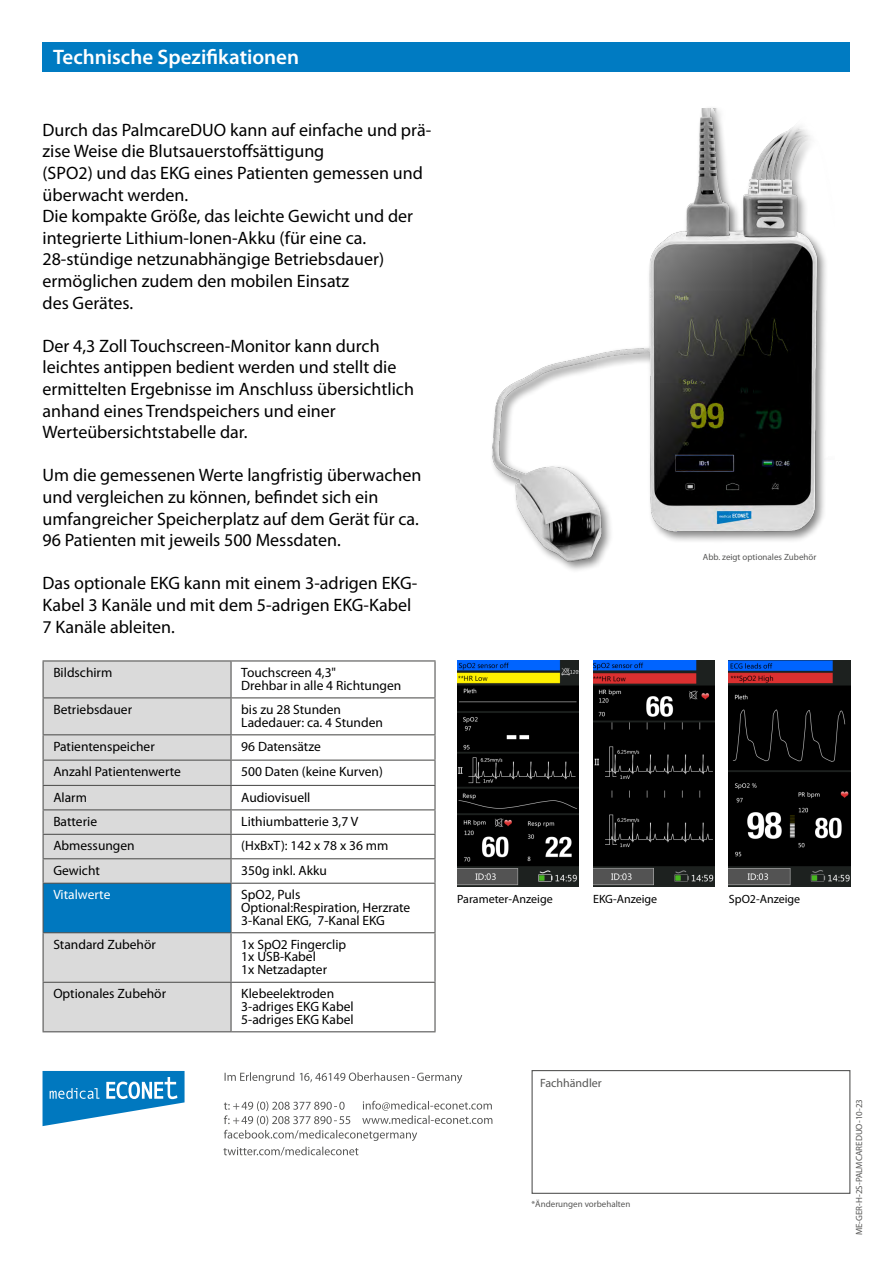
<style>
.page{position:relative;width:893px;height:1263px;background:#fff}
.page>*{position:absolute;margin:0;border:0;box-sizing:border-box;transform-origin:0 0}
.t1{font:600 21px "Myriad Pro";color:#fff}
.t2{font:18px/21.6px "Myriad Pro";color:#000}
.t3{font:13.5px/12.6px "Myriad Pro";color:#000}
.t4{font:13.5px "Myriad Pro";color:#fff}
.t5{font:12px "Myriad Pro";color:#000}
.t6{font:12px "Myriad Pro";color:#575756}
.t7{font:9px "Myriad Pro";color:#575756}
</style>
<div class="page">
<div style="left:43px;top:43px;width:807px;height:29px;background:#007bc2"></div>
<div style="left:531px;top:1070px;width:319px;height:124px;border:1px solid #575756"></div>
<div style="left:44px;top:661px;width:186px;height:370px;background:#dadada"></div>
<div style="left:43px;top:883px;width:188px;height:50px;background:#0078bf"></div>
<hr style="left:43px;top:660px;width:188px;height:1px;background:#575756">
<hr style="left:43px;top:661px;width:1px;height:36px;background:#575756">
<hr style="left:231px;top:660px;width:205px;height:1px;background:#575756">
<hr style="left:230px;top:661px;width:2px;height:36px;background:#575756">
<hr style="left:434px;top:661px;width:2px;height:36px;background:#575756">
<hr style="left:43px;top:697px;width:188px;height:1px;background:#575756">
<hr style="left:43px;top:698px;width:1px;height:36px;background:#575756">
<hr style="left:231px;top:697px;width:205px;height:1px;background:#575756">
<hr style="left:230px;top:698px;width:2px;height:36px;background:#575756">
<hr style="left:434px;top:698px;width:2px;height:36px;background:#575756">
<hr style="left:230px;top:786px;width:2px;height:23px;background:#575756">
<hr style="left:434px;top:786px;width:2px;height:23px;background:#575756">
<hr style="left:43px;top:809px;width:188px;height:1px;background:#575756">
<hr style="left:231px;top:809px;width:205px;height:1px;background:#575756">
<hr style="left:230px;top:810px;width:2px;height:24px;background:#575756">
<hr style="left:434px;top:810px;width:2px;height:24px;background:#575756">
<hr style="left:43px;top:834px;width:188px;height:1px;background:#575756">
<hr style="left:231px;top:834px;width:205px;height:1px;background:#575756">
<hr style="left:230px;top:835px;width:2px;height:23px;background:#575756">
<hr style="left:434px;top:835px;width:2px;height:23px;background:#575756">
<hr style="left:43px;top:858px;width:188px;height:1px;background:#575756">
<hr style="left:231px;top:858px;width:205px;height:1px;background:#575756">
<hr style="left:230px;top:859px;width:2px;height:24px;background:#575756">
<hr style="left:434px;top:859px;width:2px;height:24px;background:#575756">
<hr style="left:43px;top:883px;width:188px;height:1px;background:#575756">
<hr style="left:43px;top:884px;width:1px;height:48px;background:#575756">
<hr style="left:231px;top:883px;width:205px;height:1px;background:#575756">
<hr style="left:230px;top:884px;width:2px;height:48px;background:#575756">
<hr style="left:434px;top:884px;width:2px;height:48px;background:#575756">
<hr style="left:43px;top:932px;width:188px;height:1px;background:#575756">
<hr style="left:43px;top:933px;width:1px;height:49px;background:#575756">
<hr style="left:231px;top:932px;width:205px;height:1px;background:#575756">
<hr style="left:230px;top:933px;width:2px;height:49px;background:#575756">
<hr style="left:434px;top:933px;width:2px;height:49px;background:#575756">
<hr style="left:43px;top:983px;width:1px;height:48px;background:#575756">
<hr style="left:230px;top:983px;width:2px;height:48px;background:#575756">
<hr style="left:434px;top:983px;width:2px;height:48px;background:#575756">
<hr style="left:43px;top:982px;width:188px;height:1px;background:#575756">
<hr style="left:231px;top:982px;width:205px;height:1px;background:#575756">
<hr style="left:43px;top:1031px;width:188px;height:1px;background:#575756">
<hr style="left:231px;top:1031px;width:205px;height:1px;background:#575756">
<hr style="left:43px;top:734px;width:188px;height:1px;background:#575756">
<hr style="left:231px;top:734px;width:205px;height:1px;background:#575756">
<hr style="left:230px;top:735px;width:2px;height:24px;background:#575756">
<hr style="left:434px;top:735px;width:2px;height:24px;background:#575756">
<hr style="left:43px;top:759px;width:188px;height:2px;background:#575756">
<svg style="left:43px;top:735px;width:1px;height:148px"></svg>
<hr style="left:231px;top:759px;width:205px;height:2px;background:#575756">
<hr style="left:230px;top:761px;width:2px;height:24px;background:#575756">
<hr style="left:434px;top:761px;width:2px;height:24px;background:#575756">
<hr style="left:43px;top:785px;width:188px;height:1px;background:#575756">
<hr style="left:231px;top:785px;width:205px;height:1px;background:#575756">
<svg style="left:224px;top:1101px;width:268px;height:40px"></svg>
<svg style="left:223px;top:1147px;width:135px;height:9px"></svg>
<svg style="left:43px;top:1071px;width:142px;height:55px"></svg>
<svg style="left:225px;top:1072px;width:237px;height:11px"></svg>
<img style="left:492px;top:109px;width:334px;height:461px">
<img style="left:457px;top:660px;width:122px;height:226px">
<img style="left:729px;top:660px;width:121px;height:226px">
<img style="left:593px;top:660px;width:122px;height:226px">
<p class="t1" style="left:53px;top:43px;width:247px">Technische Spezifikationen</p>
<p class="t2" style="left:43px;top:119px;width:390px">Durch das PalmcareDUO kann auf einfache und prä&shy;zise Weise die Blutsauerstoffsättigung<br>(SPO2) und das EKG eines Patienten gemessen und überwacht werden.<br>Die kompakte Größe, das leichte Gewicht und der integrierte Lithium-Ionen-Akku (für eine ca.<br>28-stündige netzunabhängige Betriebsdauer) ermöglichen zudem den mobilen Einsatz<br>des Gerätes.</p>
<p class="t2" style="left:43px;top:335px;width:373px">Der 4,3 Zoll Touchscreen-Monitor kann durch leichtes antippen bedient werden und stellt die ermittelten Ergebnisse im Anschluss übersichtlich anhand eines Trendspeichers und einer Werteübersichtstabelle dar.</p>
<p class="t2" style="left:43px;top:465px;width:380px">Um die gemessenen Werte langfristig überwachen und vergleichen zu können, befindet sich ein umfangreicher Speicherplatz auf dem Gerät für ca.<br>96 Patienten mit jeweils 500 Messdaten.</p>
<p class="t2" style="left:43px;top:573px;width:376px">Das optionale EKG kann mit einem 3-adrigen EKG-<br>Kabel 3 Kanäle und mit dem 5-adrigen EKG-Kabel<br>7 Kanäle ableiten.</p>
<p class="t3" style="left:53px;top:666px;width:61px">Bildschirm</p>
<p class="t3" style="left:241px;top:666px;width:162px">Touchscreen 4,3"<br>Drehbar in alle 4 Richtungen</p>
<p class="t3" style="left:53px;top:703px;width:80px">Betriebsdauer</p>
<p class="t3" style="left:241px;top:703px;width:143px">bis zu 28 Stunden<br>Ladedauer: ca. 4 Stunden</p>
<p class="t3" style="left:53px;top:740px;width:103px">Patientenspeicher</p>
<p class="t3" style="left:241px;top:740px;width:81px">96 Datensätze</p>
<p class="t3" style="left:53px;top:766px;width:129px">Anzahl Patientenwerte</p>
<p class="t3" style="left:241px;top:766px;width:143px">500 Daten (keine Kurven)</p>
<p class="t3" style="left:53px;top:791px;width:35px">Alarm</p>
<p class="t3" style="left:241px;top:791px;width:71px">Audiovisuell</p>
<p class="t3" style="left:53px;top:815px;width:45px">Batterie</p>
<p class="t3" style="left:241px;top:815px;width:118px">Lithiumbatterie 3,7 V</p>
<p class="t3" style="left:53px;top:840px;width:83px">Abmessungen</p>
<p class="t3" style="left:241px;top:840px;width:149px">(HxBxT): 142 x 78 x 36 mm</p>
<p class="t3" style="left:53px;top:864px;width:48px">Gewicht</p>
<p class="t3" style="left:241px;top:864px;width:87px">350g inkl. Akku</p>
<p class="t4" style="left:53px;top:887px;width:59px">Vitalwerte</p>
<p class="t3" style="left:241px;top:889px;width:171px">SpO2, Puls<br>Optional:Respiration, Herzrate<br>3-Kanal EKG, 7-Kanal EKG</p>
<p class="t3" style="left:53px;top:938px;width:104px">Standard Zubehör</p>
<p class="t3" style="left:241px;top:938px;width:107px">1x SpO2 Fingerclip<br>1x USB-Kabel<br>1x Netzadapter</p>
<p class="t3" style="left:53px;top:988px;width:114px">Optionales Zubehör</p>
<p class="t3" style="left:241px;top:988px;width:114px">Klebeelektroden<br>3-adriges EKG Kabel<br>5-adriges EKG Kabel</p>
<p class="t7" style="left:703px;top:552px;width:115px">Abb. zeigt optionales Zubehör</p>
<p class="t5" style="left:457px;top:893px;width:97px">Parameter-Anzeige</p>
<p class="t5" style="left:593px;top:893px;width:66px">EKG-Anzeige</p>
<p class="t5" style="left:729px;top:893px;width:73px">SpO2-Anzeige</p>
<p class="t6" style="left:540px;top:1076px;width:63px">Fachhändler</p>
<p class="t7" style="left:531px;top:1198px;width:100px">*Änderungen vorbehalten</p>
<p class="t7" style="left:854px;top:1235px;width:138px;rotate:-90deg">ME-GER-H-2S-PALMCAREDUO-10-23</p>
</div>
